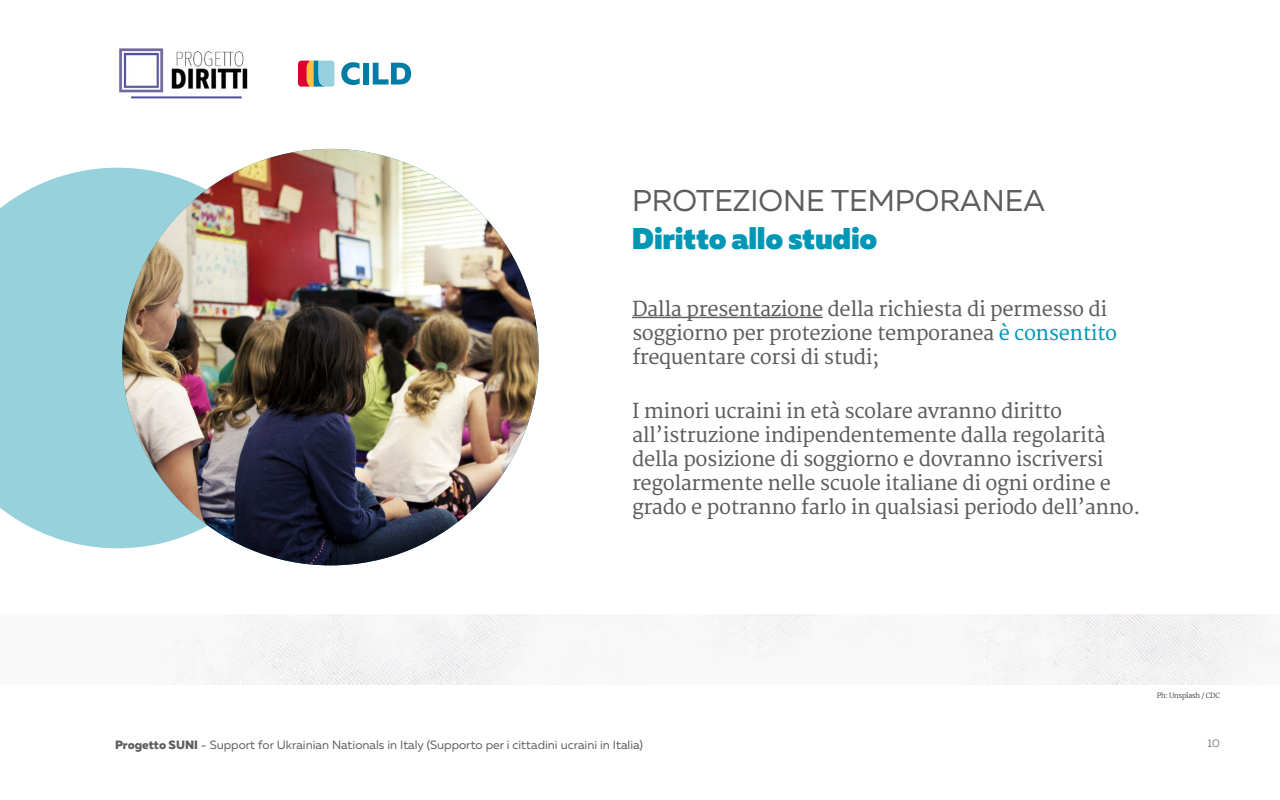
<style>
.page{position:relative;width:1280px;height:800px;background:#fff}
.page>*{position:absolute;margin:0;border:0;box-sizing:border-box;transform-origin:0 0}
.t1{font:30px "Muller";color:#5d5d5d}
.t2{font:900 30px "Muller";letter-spacing:-.01em;color:#0097b6}
.t3{font:20px/24px "Merriweather";letter-spacing:-.02em;color:#5d5d5d}
.t4{font:12px "Muller";color:#5d5d5d}
.t5{font:300 11px "Muller";color:#5d5d5d}
.t6{font:300 7px "Merriweather";letter-spacing:-.02em;color:#353535}
.s1{color:#0097b6}
.s2{font-weight:800}
</style>
<div class="page">
<img style="left:119px;top:48px;width:129px;height:51px">
<svg style="left:298px;top:61px;width:36px;height:26px"></svg>
<svg style="left:341px;top:62px;width:19px;height:23px"></svg>
<div style="left:363px;top:63px;width:6px;height:22px;background:#007da5"></div>
<svg style="left:373px;top:63px;width:38px;height:22px"></svg>
<img style="left:172px;top:614px;width:1107px;height:70px">
<hr style="left:632px;top:317px;width:191px;height:1px;background:#5d5d5d">
<svg style="left:0;top:168px;width:246px;height:380px;fill:#97d1dc"></svg>
<img style="left:122px;top:149px;width:417px;height:416px;border-radius:208px">
<h1 class="t1" style="left:632px;top:182px;width:414px">PROTEZIONE TEMPORANEA</h1>
<h1 class="t2" style="left:632px;top:220px;width:247px">Diritto allo studio</h1>
<p class="t3" style="left:632px;top:297px;width:487px">Dalla presentazione della richiesta di permesso di soggiorno per protezione temporanea <span class="s1">è consentito </span>frequentare corsi di studi;</p>
<p class="t3" style="left:632px;top:399px;width:510px">I minori ucraini in età scolare avranno diritto all’istruzione indipendentemente dalla regolarità della posizione di soggiorno e dovranno iscriversi regolarmente nelle scuole italiane di ogni ordine e grado e potranno farlo in qualsiasi periodo dell’anno.</p>
<p class="t6" style="left:1157px;top:690px;width:65px">Ph: Unsplash / CDC</p>
<p class="t4" style="left:115px;top:737px;width:530px"><span class="s2">Progetto SUNI</span> - Support for Ukrainian Nationals in Italy (Supporto per i cittadini ucraini in Italia)</p>
<p class="t5" style="left:1208px;top:737px;width:14px">10</p>
</div>
